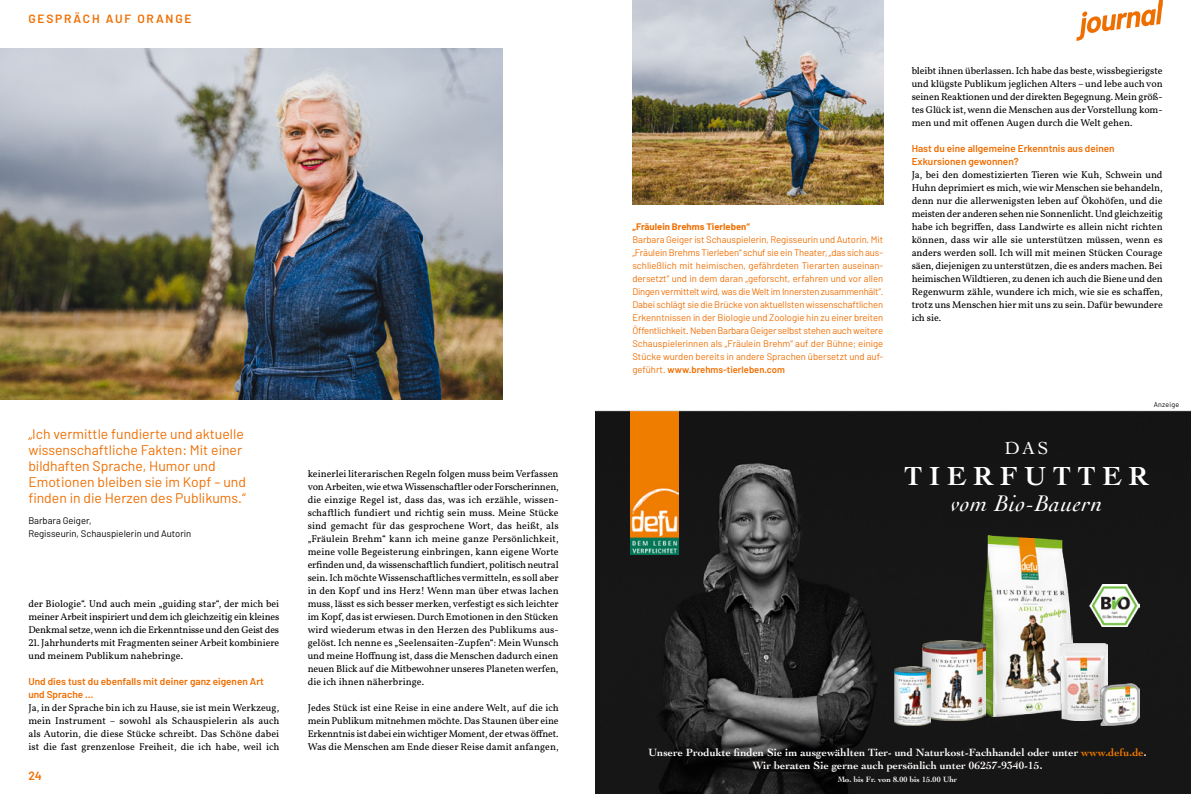
<style>
.page{position:relative;width:1191px;height:794px;background:#fff}
.page>*{position:absolute;margin:0;border:0;box-sizing:border-box;transform-origin:0 0}
.t1{font:700 27.4px "Cochin";letter-spacing:.25em;color:#fff}
.t2{font:italic 23.8px "Cochin";letter-spacing:.03em;color:#fff}
.t3{font:18.3px "Cochin";color:#fff}
.t4{font:14px/16px "Barlow";color:#ef6e00}
.t5{font:600 12px "Barlow";letter-spacing:.15em;color:#ef6e00}
.t6{font:700 11px/13px "Cochin";letter-spacing:.005em;color:#fff;text-align:center}
.t7{font:10px/13px "Demeter Vollkorn";letter-spacing:-.005em;color:#000;text-align:justify}
.t8{font:600 10px/13px "Barlow";color:#ef6e00}
.t9{font:9.5px/13px "Barlow";color:#ef6e00;text-align:justify}
.t10{font:9.5px/13px "Barlow";color:#000}
.t11{font:700 9.5px "Barlow";color:#ef6e00}
.t12{font:700 8px "Cochin";letter-spacing:.005em;color:#fffcfa}
.t13{font:7px "Barlow";letter-spacing:.03em;color:#000}
.s1{font-weight:600}
.s2{color:#f17900}
.s3{color:#fffcfa}
</style>
<div class="page">
<img style="left:632px;top:0;width:251px;height:204px">
<img style="left:0;top:48px;width:503px;height:351px">
<svg style="left:1076px;top:0;width:87px;height:41px"></svg>
<img style="left:595px;top:411px;width:596px;height:383px">
<img style="left:630px;top:411px;width:48px;height:143px">
<img style="left:981px;top:536px;width:91px;height:180px">
<img style="left:922px;top:640px;width:63px;height:81px">
<img style="left:894px;top:667px;width:36px;height:58px">
<img style="left:1060px;top:644px;width:47px;height:77px">
<img style="left:1100px;top:683px;width:39px;height:42px">
<img style="left:1089px;top:584px;width:50px;height:42px">
<svg style="left:595px;top:411px;width:5px;height:5px"></svg>
<hr style="left:595px;top:410px;width:596px;height:1px;background:#e2e3e3">
<p class="t5" style="left:28px;top:11px;width:165px">GESPRÄCH AUF ORANGE</p>
<h3 class="t4" style="left:28px;top:426px;width:219px">„Ich vermittle fundierte und aktuelle wissenschaftliche Fakten: Mit einer bildhaften Sprache, Humor und Emotionen bleiben sie im Kopf – und finden in die Herzen des Publikums.“</h3>
<p class="t10" style="left:28px;top:514px;width:164px">Barbara Geiger,<br>Regisseurin, Schauspielerin und Autorin</p>
<p class="t7" style="left:28px;top:597px;width:252px">der Biologie“. Und auch mein „guiding star“, der mich bei meiner Arbeit inspiriert und dem ich gleichzeitig ein kleines Denkmal setze, wenn ich die Erkenntnisse und den Geist des</p>
<p class="t7" style="left:28px;top:636px;width:252px">21. Jahrhunderts mit Fragmenten seiner Arbeit kombiniere und meinem Publikum nahebringe.</p>
<p class="t8" style="left:28px;top:675px;width:237px">Und dies tust du ebenfalls mit deiner ganz eigenen Art und Sprache …</p>
<p class="t7" style="left:28px;top:701px;width:252px">Ja, in der Sprache bin ich zu Hause, sie ist mein Werkzeug, mein Instrument – sowohl als Schauspielerin als auch als Autorin, die diese Stücke schreibt. Das Schöne dabei ist die fast grenzenlose Freiheit, die ich habe, weil ich</p>
<p class="t5" style="left:28px;top:768px;width:15px">24</p>
<p class="t7" style="left:308px;top:467px;width:252px">keinerlei literarischen Regeln folgen muss beim Verfassen von Arbeiten, wie etwa Wissenschaftler oder Forscherinnen, die einzige Regel ist, dass das, was ich erzähle, wissen&shy;schaftlich fundiert und richtig sein muss. Meine Stücke sind gemacht für das gesprochene Wort, das heißt, als „Fräulein Brehm“ kann ich meine ganze Persönlichkeit, meine volle Begeisterung einbringen, kann eigene Worte erfinden und, da wissenschaftlich fundiert, politisch neutral sein. Ich möchte Wissenschaftliches vermitteln, es soll aber in den Kopf und ins Herz! Wenn man über etwas lachen muss, lässt es sich besser merken, verfestigt es sich leichter im Kopf, das ist erwiesen. Durch Emotionen in den Stücken wird wiederum etwas in den Herzen des Publikums aus&shy;gelöst. Ich nenne es „Seelensaiten-Zupfen“: Mein Wunsch und meine Hoffnung ist, dass die Menschen dadurch einen neuen Blick auf die Mitbewohner unseres Planeten werfen, die ich ihnen näherbringe.</p>
<p class="t7" style="left:308px;top:701px;width:252px">Jedes Stück ist eine Reise in eine andere Welt, auf die ich mein Publikum mitnehmen möchte. Das Staunen über eine Erkenntnis ist dabei ein wichtiger Moment, der etwas öffnet.<br>Was die Menschen am Ende dieser Reise damit anfangen,</p>
<p class="t11" style="left:632px;top:221px;width:119px">„Fräulein Brehms Tierleben“</p>
<p class="t9" style="left:632px;top:233px;width:252px">Barbara Geiger ist Schauspielerin, Regisseurin und Autorin. Mit „Fräulein Brehms Tierleben“ schuf sie ein Theater, „das sich aus&shy;schließlich mit heimischen, gefährdeten Tierarten auseinan&shy;dersetzt“ und in dem daran „geforscht, erfahren und vor allen Dingen vermittelt wird, was die Welt im Innersten zusammenhält“.<br>Dabei schlägt sie die Brücke von aktuellsten wissenschaftlichen Erkenntnissen in der Biologie und Zoologie hin zu einer breiten Öffentlichkeit. Neben Barbara Geiger selbst stehen auch weitere Schauspielerinnen als „Fräulein Brehm“ auf der Bühne; einige Stücke wurden bereits in andere Sprachen übersetzt und auf&shy;geführt. <span class="s1">www.brehms-tierleben.com</span></p>
<p class="t7" style="left:911px;top:64px;width:252px">bleibt ihnen überlassen. Ich habe das beste, wissbegierigste und klügste Publikum jeglichen Alters – und lebe auch von seinen Reaktionen und der direkten Begegnung. Mein größ&shy;tes Glück ist, wenn die Menschen aus der Vorstellung kom&shy;men und mit offenen Augen durch die Welt gehen.</p>
<p class="t8" style="left:911px;top:142px;width:204px">Hast du eine allgemeine Erkenntnis aus deinen<br>Exkursionen gewonnen?</p>
<p class="t7" style="left:911px;top:168px;width:253px">Ja, bei den domestizierten Tieren wie Kuh, Schwein und Huhn deprimiert es mich, wie wir Menschen sie behandeln, denn nur die allerwenigsten leben auf Ökohöfen, und die meisten der anderen sehen nie Sonnenlicht. Und gleichzeitig habe ich begriffen, dass Landwirte es allein nicht richten können, dass wir alle sie unterstützen müssen, wenn es anders werden soll. Ich will mit meinen Stücken Courage säen, diejenigen zu unterstützen, die es anders machen. Bei heimischen Wildtieren, zu denen ich auch die Biene und den Regenwurm zähle, wundere ich mich, wie sie es schaffen, trotz uns Menschen hier mit uns zu sein. Dafür bewundere ich sie.</p>
<p class="t13" style="left:1153px;top:400px;width:27px">Anzeige</p>
<h3 class="t3" style="left:1004px;top:436px;width:46px">DAS</h3>
<h1 class="t1" style="left:904px;top:458px;width:245px">TIERFUTTER</h1>
<h2 class="t2" style="left:951px;top:487px;width:153px">vom Bio-Bauern</h2>
<p class="t6" style="left:648px;top:745px;width:499px">Unsere Produkte finden Sie im ausgewählten Tier- und Naturkost-Fachhandel oder unter <span class="s2">www.defu.de</span>.<br><span class="s3">Wir beraten Sie gerne auch persönlich unter 06257-9340-15.</span></p>
<p class="t12" style="left:837px;top:773px;width:121px">Mo. bis Fr. von 8.00 bis 15.00 Uhr</p>
</div>
